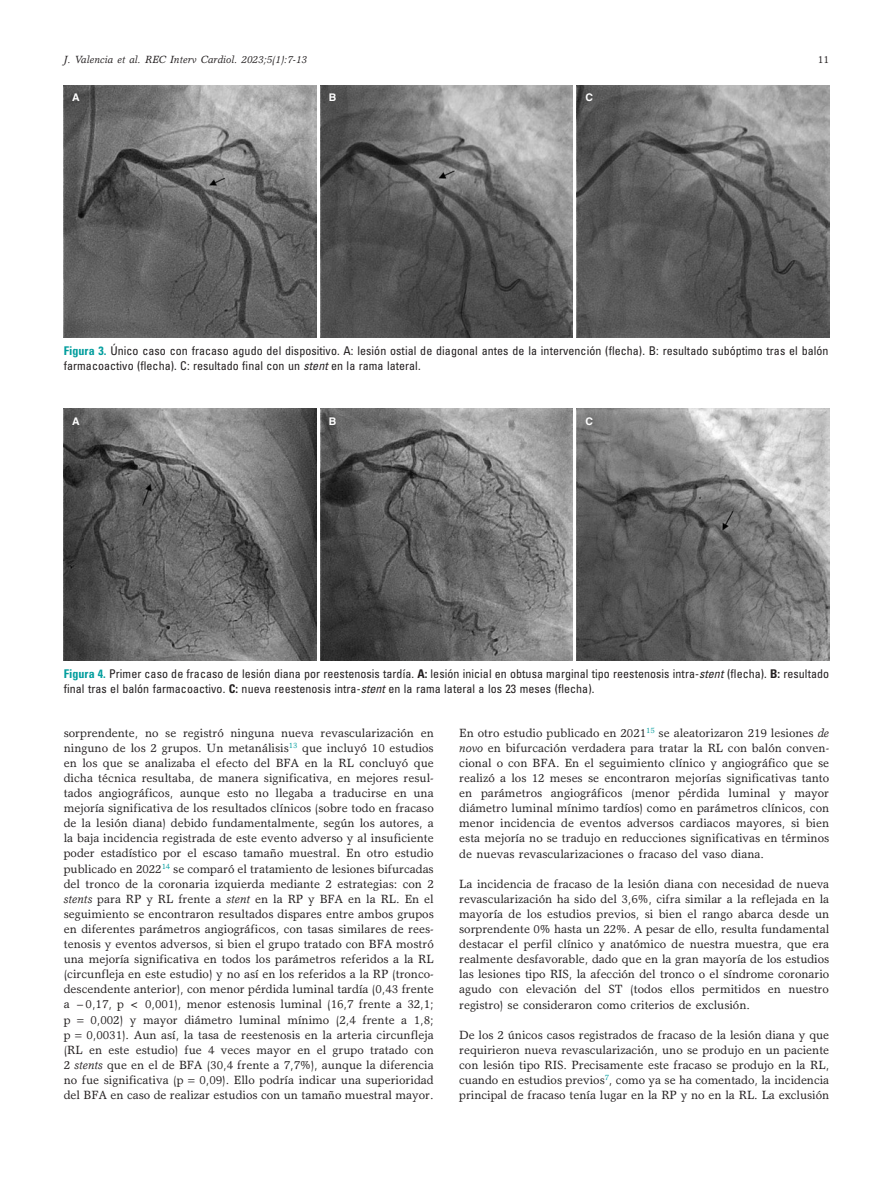
<style>
.page{position:relative;width:893px;height:1191px;background:#fff}
.page>*{position:absolute;margin:0;border:0;box-sizing:border-box;transform-origin:0 0}
.t1{font:12px/15.1px "Garth Graphic Std";color:#231f20;text-align:justify}
.t2{font:condensed 12px/15px "Univers LT Std";letter-spacing:.005em;color:#231f20}
.t3{font:italic 10.5px "Garth Graphic Std";letter-spacing:.005em;color:#231f20}
.t4{font:700 10.5px "Helvetica LT Std";color:#fff}
.t5{font:10.5px "Garth Graphic Std";color:#231f20}
.s1{font-weight:700;color:#009d9d}
.s2{font-style:italic}
.s3{font-weight:700}
</style>
<div class="page">
<img style="left:64px;top:85px;width:252px;height:252px">
<img style="left:320px;top:85px;width:253px;height:252px">
<img style="left:577px;top:85px;width:252px;height:252px">
<img style="left:64px;top:408px;width:252px;height:253px">
<img style="left:320px;top:408px;width:253px;height:253px">
<img style="left:577px;top:408px;width:252px;height:253px">
<p class="t3" style="left:64px;top:53px;width:245px">J. Valencia et al. REC Interv Cardiol. 2023;5(1):7-13</p>
<p class="t5" style="left:818px;top:53px;width:13px">11</p>
<p class="t4" style="left:72px;top:91px;width:9px">A</p>
<p class="t4" style="left:329px;top:91px;width:9px">B</p>
<p class="t4" style="left:585px;top:91px;width:9px">C</p>
<p class="t2" style="left:64px;top:343px;width:766px"><span class="s1">Figura 3.</span> Único caso con fracaso agudo del dispositivo. A: lesión ostial de diagonal antes de la intervención (flecha). B: resultado subóptimo tras el balón farmacoactivo (flecha). C: resultado final con un <span class="s2">stent</span> en la rama lateral.</p>
<p class="t4" style="left:72px;top:414px;width:9px">A</p>
<p class="t4" style="left:329px;top:414px;width:9px">B</p>
<p class="t4" style="left:585px;top:414px;width:9px">C</p>
<p class="t2" style="left:64px;top:666px;width:767px"><span class="s1">Figura 4.</span> Primer caso de fracaso de lesión diana por reestenosis tardía. <span class="s3">A:</span> lesión inicial en obtusa marginal tipo reestenosis intra-<span class="s2">stent</span> (flecha). <span class="s3">B:</span> resultado final tras el balón farmacoactivo. <span class="s3">C:</span> nueva reestenosis intra-<span class="s2">stent</span> en la rama lateral a los 23 meses (flecha).</p>
<p class="t1" style="left:64px;top:725px;width:372px">sorprendente, no se registró ninguna nueva revascularización en ninguno de los 2 grupos. Un metanálisis<sup>13</sup> que incluyó 10 estudios en los que se analizaba el efecto del BFA en la RL concluyó que dicha técnica resultaba, de manera significativa, en mejores resul&shy;tados angiográficos, aunque esto no llegaba a traducirse en una mejoría significativa de los resultados clínicos (sobre todo en fracaso de la lesión diana) debido fundamentalmente, según los autores, a la baja incidencia registrada de este evento adverso y al insuficiente poder estadístico por el escaso tamaño muestral. En otro estudio publicado en 2022<sup>14</sup> se comparó el tratamiento de lesiones bifurcadas del tronco de la coronaria izquierda mediante 2 estrategias: con 2 <span class="s2">stents</span> para RP y RL frente a <span class="s2">stent</span> en la RP y BFA en la RL. En el seguimiento se encontraron resultados dispares entre ambos grupos en diferentes parámetros angiográficos, con tasas similares de rees&shy;tenosis y eventos adversos, si bien el grupo tratado con BFA mostró una mejoría significativa en todos los parámetros referidos a la RL (circunfleja en este estudio) y no así en los referidos a la RP (tronco&shy;descendente anterior), con menor pérdida luminal tardía (0,43 frente a −0,17, p &lt; 0,001), menor estenosis luminal (16,7 frente a 32,1; p</p>
<p class="t1" style="left:90px;top:1011px;width:345px">0,002) y mayor diámetro luminal mínimo (2,4 frente a 1,8;</p>
<p class="t1" style="left:64px;top:1027px;width:372px;text-indent:23px">0,0031). Aun así, la tasa de reestenosis en la arteria circunfleja (RL en este estudio) fue 4 veces mayor en el grupo tratado con 2 <span class="s2">stents</span> que en el de BFA (30,4 frente a 7,7%), aunque la diferencia no fue significativa (p</p>
<p class="t1" style="left:64px;top:1027px;width:8px">p</p>
<p class="t1" style="left:64px;top:1072px;width:371px;text-align:right">0,09). Ello podría indicar una superioridad<br>del BFA en caso de realizar estudios con un tamaño muestral mayor.</p>
<p class="t1" style="left:459px;top:725px;width:372px">En otro estudio publicado en 2021<sup>15</sup> se aleatorizaron 219 lesiones <span class="s2">de novo</span> en bifurcación verdadera para tratar la RL con balón conven&shy;cional o con BFA. En el seguimiento clínico y angiográfico que se realizó a los 12 meses se encontraron mejorías significativas tanto en parámetros angiográficos (menor pérdida luminal y mayor diámetro luminal mínimo tardíos) como en parámetros clínicos, con menor incidencia de eventos adversos cardiacos mayores, si bien esta mejoría no se tradujo en reducciones significativas en términos de nuevas revascularizaciones o fracaso del vaso diana.</p>
<p class="t1" style="left:459px;top:876px;width:372px">La incidencia de fracaso de la lesión diana con necesidad de nueva revascularización ha sido del 3,6%, cifra similar a la reflejada en la mayoría de los estudios previos, si bien el rango abarca desde un sorprendente 0% hasta un 22%. A pesar de ello, resulta fundamental destacar el perfil clínico y anatómico de nuestra muestra, que era realmente desfavorable, dado que en la gran mayoría de los estudios las lesiones tipo RIS, la afección del tronco o el síndrome coronario agudo con elevación del ST (todos ellos permitidos en nuestro registro) se consideraron como criterios de exclusión.</p>
<p class="t1" style="left:459px;top:1027px;width:372px">De los 2 únicos casos registrados de fracaso de la lesión diana y que requirieron nueva revascularización, uno se produjo en un paciente con lesión tipo RIS. Precisamente este fracaso se produjo en la RL, cuando en estudios previos<sup>7</sup>, como ya se ha comentado, la incidencia principal de fracaso tenía lugar en la RP y no en la RL. La exclusión</p>
</div>
